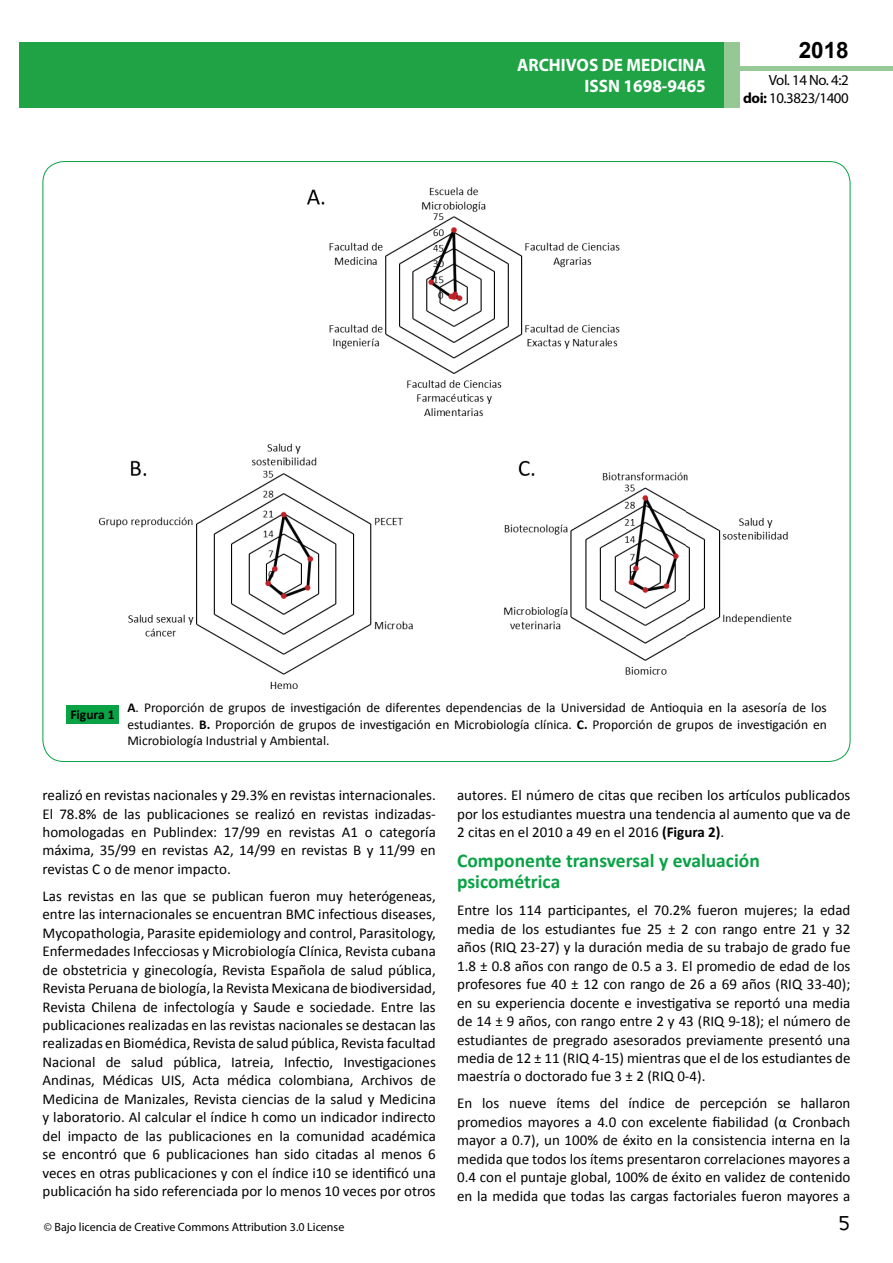
<style>
.page{position:relative;width:893px;height:1263px;background:#fff}
.page>*{position:absolute;margin:0;border:0;box-sizing:border-box;transform-origin:0 0}
.t1{font:25.5px "Tunga";color:#000}
.t2{font:700 22.5px "Arial";color:#000}
.t3{font:700 19.5px/21.5px "Calibri";color:#09a245}
.t4{font:700 18px/21.6px "Myriad Pro";color:#fff;text-align:right;scale:.96 1}
.t5{font:15px/18.5px "Calibri";color:#000;text-align:justify}
.t6{font:14.85px/17.9px "Myriad Pro";letter-spacing:-.03em;color:#000;text-align:right}
.t7{font:13.5px/16.2px "Calibri";color:#000;text-align:justify}
.t8{font:700 13.5px "Calibri";color:#000}
.t9{font:12px "Myriad Pro";color:#000}
.s1{font-weight:700}
</style>
<div class="page">
<div style="left:722px;top:66px;width:171px;height:5px;background:#96c996"></div>
<div style="left:19px;top:42px;width:706px;height:66px;background:#1fa345"></div>
<div style="left:725px;top:42px;width:15px;height:66px;background:#96c896"></div>
<img style="left:98px;top:187px;width:694px;height:502px">
<div style="left:66px;top:705px;width:53px;height:18px;background:#09a245"></div>
<p class="t4" style="left:517px;top:53px;width:198px">ARCHIVOS DE MEDICINA<br>ISSN 1698-9465</p>
<h2 class="t2" style="left:799px;top:35px;width:52px">2018</h2>
<p class="t6" style="left:743px;top:71px;width:107px">Vol. 14 No. 4:2 <span class="s1">doi:</span> 10.3823/1400</p>
<p class="t8" style="left:70px;top:706px;width:46px">Figura 1</p>
<p class="t7" style="left:127px;top:700px;width:701px"><span class="s1">A</span>. Proporción de grupos de investigación de diferentes dependencias de la Universidad de Antioquia en la asesoría de los estudiantes. <span class="s1">B.</span> Proporción de grupos de investigación en Microbiología clínica. <span class="s1">C.</span> Proporción de grupos de investigación en Microbiología Industrial y Ambiental.</p>
<p class="t5" style="left:43px;top:786px;width:395px">realizó en revistas nacionales y 29.3% en revistas internacionales.<br>El 78.8% de las publicaciones se realizó en revistas indizadas&shy;homologadas en Publindex: 17/99 en revistas A1 o categoría máxima, 35/99 en revistas A2, 14/99 en revistas B y 11/99 en revistas C o de menor impacto.</p>
<p class="t5" style="left:43px;top:887px;width:395px">Las revistas en las que se publican fueron muy heterógeneas, entre las internacionales se encuentran BMC infectious diseases, Mycopathologia, Parasite epidemiology and control, Parasitology, Enfermedades Infecciosas y Microbiología Clínica, Revista cubana de obstetricia y ginecología, Revista Española de salud pública, Revista Peruana de biología, la Revista Mexicana de biodiversidad, Revista Chilena de infectología y Saude e sociedade. Entre las publicaciones realizadas en las revistas nacionales se destacan las realizadas en Biomédica, Revista de salud pública, Revista facultad Nacional de salud pública, Iatreia, Infectio, Investigaciones Andinas, Médicas UIS, Acta médica colombiana, Archivos de Medicina de Manizales, Revista ciencias de la salud y Medicina y laboratorio. Al calcular el índice h como un indicador indirecto del impacto de las publicaciones en la comunidad académica se encontró que 6 publicaciones han sido citadas al menos 6 veces en otras publicaciones y con el índice i10 se identificó una publicación ha sido referenciada por lo menos 10 veces por otros</p>
<p class="t5" style="left:457px;top:786px;width:395px">autores. El número de citas que reciben los artículos publicados por los estudiantes muestra una tendencia al aumento que va de 2 citas en el 2010 a 49 en el 2016 <span class="s1">(Figura 2)</span>.</p>
<h3 class="t3" style="left:457px;top:850px;width:304px">Componente transversal y evaluación psicométrica</h3>
<p class="t5" style="left:457px;top:901px;width:395px">Entre los 114 participantes, el 70.2% fueron mujeres; la edad media de los estudiantes fue 25 ± 2 con rango entre 21 y 32 años (RIQ 23-27) y la duración media de su trabajo de grado fue 1.8 ± 0.8 años con rango de 0.5 a 3. El promedio de edad de los profesores fue 40 ± 12 con rango de 26 a 69 años (RIQ 33-40); en su experiencia docente e investigativa se reportó una media de 14 ± 9 años, con rango entre 2 y 43 (RIQ 9-18); el número de estudiantes de pregrado asesorados previamente presentó una media de 12 ± 11 (RIQ 4-15) mientras que el de los estudiantes de maestría o doctorado fue 3 ± 2 (RIQ 0-4).</p>
<p class="t5" style="left:457px;top:1094px;width:395px">En los nueve ítems del índice de percepción se hallaron promedios mayores a 4.0 con excelente fiabilidad (α Cronbach mayor a 0.7), un 100% de éxito en la consistencia interna en la medida que todos los ítems presentaron correlaciones mayores a 0.4 con el puntaje global, 100% de éxito en validez de contenido en la medida que todas las cargas factoriales fueron mayores a</p>
<p class="t9" style="left:44px;top:1220px;width:302px">© Bajo licencia de Creative Commons Attribution 3.0 License</p>
<h1 class="t1" style="left:839px;top:1206px;width:13px">5</h1>
</div>
